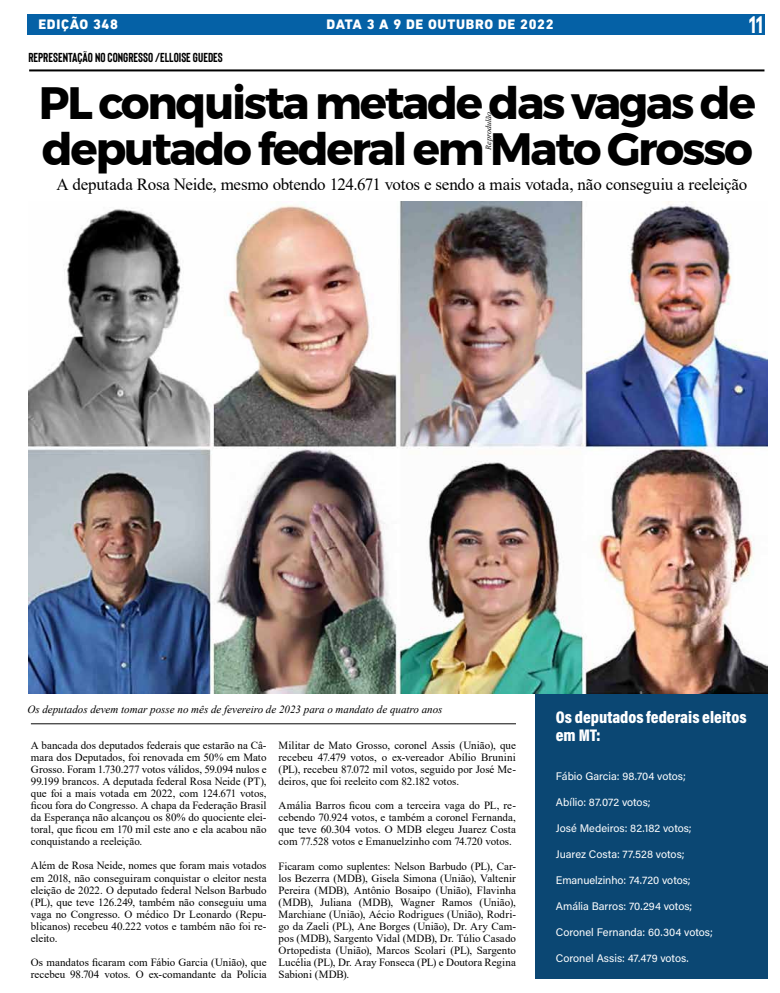
<style>
.page{position:relative;width:780px;height:993px;background:#fff}
.page>*{position:absolute;margin:0;border:0;box-sizing:border-box;transform-origin:0 0}
.t1{font:700 45.1px/46.4px "Montserrat";letter-spacing:-.05em;color:#000}
.t2{font:700 24px "Bison";color:#fff}
.t3{font:17px "Times New Roman";letter-spacing:-.015em;color:#000}
.t4{font:17px/18px "Acumin Variable Concept";letter-spacing:-.04em;color:#fff}
.t5{font:800 14px "DIN Next LT Pro";letter-spacing:.05em;color:#fff}
.t6{font:700 13px "Bison";color:#000}
.t7{font:11px/12px "Times New Roman";color:#000;text-align:justify}
.t8{font:11px "Acumin Variable Concept";letter-spacing:.02em;color:#fff}
.t9{font:italic 11px "Times New Roman";color:#000}
.t10{font:italic 8px "Times New Roman";color:#000}
</style>
<div class="page">
<div style="left:535px;top:611px;width:232px;height:366px;background:#0b4773"></div>
<img style="left:28px;top:201px;width:739px;height:492px">
<div style="left:27px;top:14px;width:737px;height:21px;background:#0561a6"></div>
<hr style="left:29px;top:69px;width:735px;height:2px;background:#000">
<hr style="left:31px;top:723px;width:485px;height:1px;background:#0a0a0a">
<p class="t5" style="left:38px;top:16px;width:81px">EDIÇÃO 348</p>
<p class="t5" style="left:326px;top:16px;width:229px">DATA 3 A 9 DE OUTUBRO DE 2022</p>
<p class="t6" style="left:28px;top:50px;width:196px">REPRESENTAÇÃO NO CONGRESSO /ELLOISE GUEDES</p>
<h2 class="t2" style="left:748px;top:12px;width:16px">11</h2>
<h1 class="t1" style="left:39px;top:80px;width:718px">PL conquista metade das vagas de deputado federal em Mato Grosso</h1>
<p class="t10" style="left:483px;top:149px;width:39px;rotate:-90deg">Reprodulão</p>
<h3 class="t3" style="left:56px;top:172px;width:692px">A deputada Rosa Neide, mesmo obtendo 124.671 votos e sendo a mais votada, não conseguiu a reeleição</h3>
<p class="t9" style="left:27px;top:701px;width:416px">Os deputados devem tomar posse no mês de fevereiro de 2023 para o mandato de quatro anos</p>
<p class="t7" style="left:31px;top:739px;width:237px">A bancada dos deputados federais que estarão na Câ&shy;mara dos Deputados, foi renovada em 50% em Mato Grosso. Foram 1.730.277 votos válidos, 59.094 nulos e 99.199 brancos. A deputada federal Rosa Neide (PT), que foi a mais votada em 2022, com 124.671 votos, ficou fora do Congresso. A chapa da Federação Brasil da Esperança não alcançou os 80% do quociente elei&shy;toral, que ficou em 170 mil este ano e ela acabou não conquistando a reeleição.</p>
<p class="t7" style="left:31px;top:859px;width:237px">Além de Rosa Neide, nomes que foram mais votados em 2018, não conseguiram conquistar o eleitor nesta eleição de 2022. O deputado federal Nelson Barbudo (PL), que teve 126.249, também não conseguiu uma vaga no Congresso. O médico Dr Leonardo (Repu&shy;blicanos) recebeu 40.222 votos e também não foi re&shy;eleito.</p>
<p class="t7" style="left:31px;top:955px;width:237px">Os mandatos ficaram com Fábio Garcia (União), que recebeu 98.704 votos. O ex-comandante da Polícia</p>
<p class="t7" style="left:278px;top:739px;width:239px">Militar de Mato Grosso, coronel Assis (União), que recebeu 47.479 votos, o ex-vereador Abílio Brunini (PL), recebeu 87.072 mil votos, seguido por José Me&shy;deiros, que foi reeleito com 82.182 votos.</p>
<p class="t7" style="left:278px;top:799px;width:239px">Amália Barros ficou com a terceira vaga do PL, re&shy;cebendo 70.924 votos, e também a coronel Fernanda, que teve 60.304 votos. O MDB elegeu Juarez Costa com 77.528 votos e Emanuelzinho com 74.720 votos.</p>
<p class="t7" style="left:278px;top:859px;width:239px">Ficaram como suplentes: Nelson Barbudo (PL), Car&shy;los Bezerra (MDB), Gisela Simona (União), Valtenir Pereira (MDB), Antônio Bosaipo (União), Flavinha (MDB), Juliana (MDB), Wagner Ramos (União), Marchiane (União), Aécio Rodrigues (União), Rodri&shy;go da Zaeli (PL), Ane Borges (União), Dr. Ary Cam&shy;pos (MDB), Sargento Vidal (MDB), Dr. Túlio Casado Ortopedista (União), Marcos Scolari (PL), Sargento Lucélia (PL), Dr. Aray Fonseca (PL) e Doutora Regina Sabioni (MDB).</p>
<h3 class="t4" style="left:555px;top:707px;width:192px">Os deputados federais eleitos em MT:</h3>
<p class="t8" style="left:555px;top:768px;width:131px">Fábio Garcia: 98.704 votos;</p>
<p class="t8" style="left:555px;top:794px;width:96px">Abílio: 87.072 votos;</p>
<p class="t8" style="left:555px;top:820px;width:137px">José Medeiros: 82.182 votos;</p>
<p class="t8" style="left:555px;top:846px;width:130px">Juarez Costa: 77.528 votos;</p>
<p class="t8" style="left:555px;top:872px;width:136px">Emanuelzinho: 74.720 votos;</p>
<p class="t8" style="left:555px;top:898px;width:138px">Amália Barros: 70.294 votos;</p>
<p class="t8" style="left:555px;top:924px;width:158px">Coronel Fernanda: 60.304 votos;</p>
<p class="t8" style="left:555px;top:950px;width:134px">Coronel Assis: 47.479 votos.</p>
</div>
